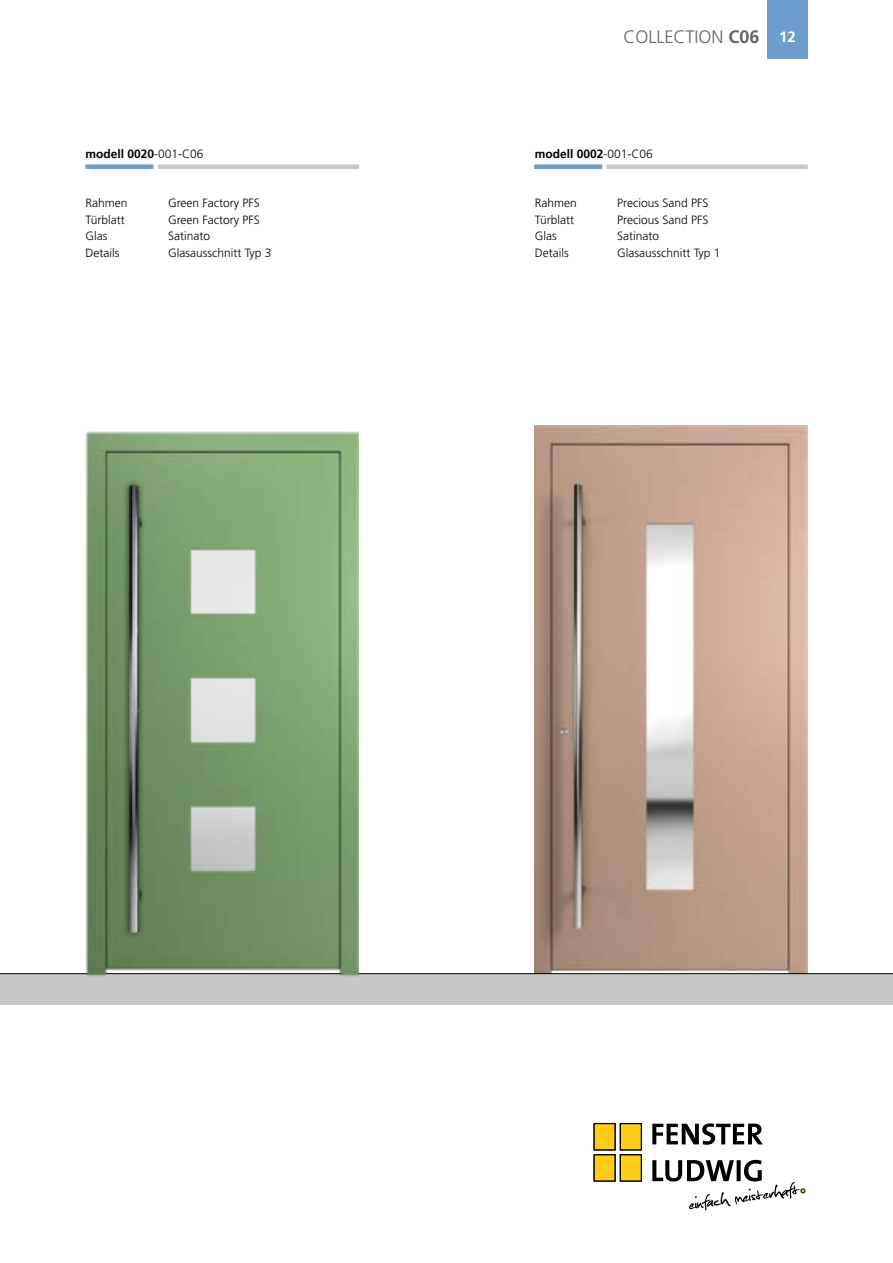
<style>
.page{position:relative;width:893px;height:1263px;background:#fff}
.page>*{position:absolute;margin:0;border:0;box-sizing:border-box;transform-origin:0 0}
.t1{font:300 18px "Frutiger LT Std";color:#616567}
.t2{font:700 15px "Frutiger LT Std";color:#fff}
.t3{font:300 12px "Frutiger LT Std";color:#000}
.t4{font:700 12px "Frutiger LT Std";color:#000}
.s1{font-weight:300}
.s2{font-weight:700}
</style>
<div class="page">
<img style="left:534px;top:425px;width:274px;height:548px">
<div style="left:606px;top:164px;width:202px;height:5px;background:#c6c7c6"></div>
<div style="left:534px;top:164px;width:68px;height:5px;background:#6d9dcc"></div>
<div style="left:0;top:974px;width:893px;height:31px;background:#c6c7c6"></div>
<hr style="left:0;top:973px;width:893px;height:1px;background:#000">
<svg style="left:652px;top:1123px;width:111px;height:22px"></svg>
<div style="left:620px;top:1123px;width:22px;height:27px;border:1px solid #000001"></div>
<div style="left:620px;top:1154px;width:22px;height:27px;border:1px solid #000001"></div>
<svg style="left:594px;top:1123px;width:47px;height:58px;background:#d9b533"></svg>
<svg style="left:652px;top:1160px;width:153px;height:50px"></svg>
<div style="left:767px;top:0;width:41px;height:58px;background:#6d9dcc"></div>
<img style="left:85px;top:431px;width:273px;height:545px">
<div style="left:158px;top:164px;width:201px;height:5px;background:#c6c7c6"></div>
<div style="left:85px;top:164px;width:69px;height:5px;background:#6d9dcc"></div>
<div style="left:123px;top:479px;width:24px;height:459px;background:#000;opacity:.75"></div>
<img style="left:130px;top:486px;width:11px;height:446px">
<p class="t4" style="left:85px;top:146px;width:120px">modell 0020<span class="s1">-001-C06</span></p>
<p class="t3" style="left:85px;top:196px;width:44px">Rahmen</p>
<p class="t3" style="left:168px;top:196px;width:93px">Green Factory PFS</p>
<p class="t3" style="left:85px;top:213px;width:41px">Türblatt</p>
<p class="t3" style="left:168px;top:213px;width:93px">Green Factory PFS</p>
<p class="t3" style="left:85px;top:229px;width:23px">Glas</p>
<p class="t3" style="left:168px;top:229px;width:43px">Satinato</p>
<p class="t3" style="left:85px;top:246px;width:35px">Details</p>
<p class="t3" style="left:168px;top:246px;width:105px">Glasausschnitt Typ 3</p>
<h1 class="t1" style="left:623px;top:27px;width:138px">COLLECTION <span class="s2">C06</span></h1>
<p class="t2" style="left:779px;top:28px;width:18px">12</p>
<p class="t4" style="left:535px;top:146px;width:120px">modell 0002<span class="s1">-001-C06</span></p>
<p class="t3" style="left:535px;top:196px;width:44px">Rahmen</p>
<p class="t3" style="left:617px;top:196px;width:93px">Precious Sand PFS</p>
<p class="t3" style="left:535px;top:213px;width:41px">Türblatt</p>
<p class="t3" style="left:617px;top:213px;width:93px">Precious Sand PFS</p>
<p class="t3" style="left:535px;top:229px;width:23px">Glas</p>
<p class="t3" style="left:617px;top:229px;width:43px">Satinato</p>
<p class="t3" style="left:535px;top:246px;width:35px">Details</p>
<p class="t3" style="left:617px;top:246px;width:105px">Glasausschnitt Typ 1</p>
</div>
